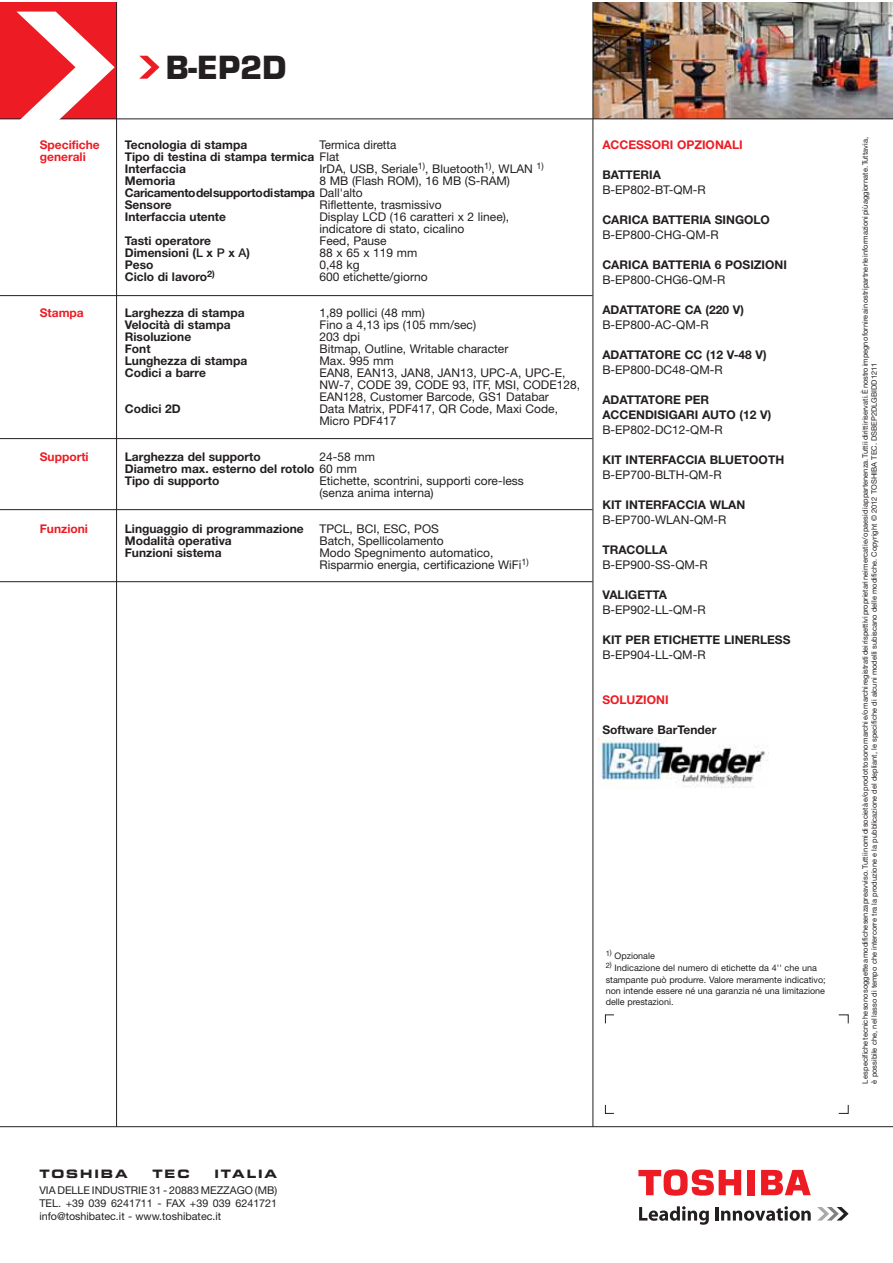
<style>
.page{position:relative;width:893px;height:1263px;background:#fff}
.page>*{position:absolute;margin:0;border:0;box-sizing:border-box;transform-origin:0 0}
.t1{font:700 31.05px "Eurostile LT Std";color:#231f20}
.t2{font:12px/12px "Helvetica Neue LT Pro";color:#231f20}
.t3{font:700 12px/12px "Helvetica Neue LT Pro";color:#231f20}
.t4{font:700 12px/12px "Helvetica Neue LT Pro";color:#ed1c24}
.t5{font:11.55px "Eurostile Bold Extended Two";letter-spacing:.16em;color:#231f20}
.t6{font:10.8px/12.9px "Helvetica Neue LT Pro";color:#231f20;text-align:justify}
.t7{font:9px/12px "Helvetica Neue LT";color:#231f20;text-align:center}
.t8{font:7.5px/9px "Helvetica Neue LT Pro";color:#231f20}
.t9{font:7.5px "Helvetica Neue LT";color:#231f20}
.s1{font-weight:400}
.s2{font-weight:500}
</style>
<div class="page">
<img style="left:598px;top:736px;width:170px;height:52px">
<svg style="left:817px;top:1207px;width:31px;height:14px"></svg>
<svg style="left:639px;top:1206px;width:70px;height:19px"></svg>
<hr style="left:715px;top:1207px;width:3px;height:14px;background:#231f20">
<svg style="left:721px;top:1206px;width:90px;height:15px"></svg>
<div style="left:747px;top:1170px;width:8px;height:25px;background:#ed1c24"></div>
<svg style="left:761px;top:1170px;width:50px;height:25px"></svg>
<svg style="left:638px;top:1169px;width:103px;height:27px"></svg>
<img style="left:593px;top:2px;width:299px;height:116px">
<div style="left:0;top:2px;width:117px;height:117px;background:#ed1c24"></div>
<hr style="left:0;top:1126px;width:892px;height:1px;background:#231f20">
<hr style="left:116px;top:2px;width:1px;height:1125px;background:#231f20">
<hr style="left:0;top:295px;width:592px;height:1px;background:#231f20">
<hr style="left:0;top:509px;width:592px;height:1px;background:#231f20">
<hr style="left:0;top:438px;width:592px;height:1px;background:#231f20">
<hr style="left:0;top:581px;width:592px;height:1px;background:#231f20">
<svg style="left:605px;top:1014px;width:9px;height:10px"></svg>
<svg style="left:838px;top:1014px;width:11px;height:10px"></svg>
<svg style="left:838px;top:1104px;width:11px;height:10px"></svg>
<svg style="left:605px;top:1104px;width:9px;height:10px"></svg>
<svg style="left:139px;top:56px;width:20px;height:23px"></svg>
<hr style="left:0;top:118px;width:892px;height:1px;background:#231f20">
<hr style="left:592px;top:2px;width:1px;height:1125px;background:#231f20">
<svg style="left:16px;top:12px;width:99px;height:108px"></svg>
<p class="t4" style="left:40px;top:139px;width:61px">Specifiche generali</p>
<p class="t4" style="left:40px;top:307px;width:45px">Stampa</p>
<p class="t4" style="left:40px;top:451px;width:50px">Supporti</p>
<p class="t4" style="left:40px;top:523px;width:50px">Funzioni</p>
<h1 class="t1" style="left:166px;top:50px;width:122px">B-EP2D</h1>
<p class="t3" style="left:125px;top:139px;width:239px">Tecnologia di stampa<br>Tipo di testina di stampa termica <span class="s1">Flat<br></span>Interfaccia<br>Memoria<br>Caricamento del supporto di stampa <span class="s1">Dall'alto<br></span>Sensore<br>Interfaccia utente</p>
<p class="t3" style="left:125px;top:235px;width:127px">Tasti operatore<br>Dimensioni (<span class="s2">L</span> x <span class="s2">P</span> x <span class="s2">A</span>)<br>Peso<br>Ciclo di lavoro<sup>2)</sup></p>
<p class="t3" style="left:125px;top:307px;width:124px">Larghezza di stampa<br>Velocità di stampa<br>Risoluzione<br>Font<br>Lunghezza di stampa<br>Codici a barre</p>
<p class="t3" style="left:125px;top:403px;width:57px">Codici 2D</p>
<p class="t3" style="left:125px;top:451px;width:234px">Larghezza del supporto<br>Diametro max. esterno del rotolo <span class="s1">60 mm<br></span>Tipo di supporto</p>
<p class="t3" style="left:125px;top:523px;width:180px">Linguaggio di programmazione<br>Modalità operativa<br>Funzioni sistema</p>
<p class="t2" style="left:319px;top:133px;width:226px;line-height:24px">Termica diretta<br>IrDA, USB, Seriale<sup>1)</sup>, Bluetooth<sup>1)</sup>, WLAN <sup>1)</sup></p>
<p class="t2" style="left:319px;top:169px;width:192px;line-height:24px">8 MB (Flash ROM), 16 MB (S-RAM)<br>Riflettente, trasmissivo</p>
<p class="t2" style="left:319px;top:211px;width:191px">Display LCD (16 caratteri x 2 linee), indicatore di stato, cicalino<br>Feed, Pause<br>88 x 65 x 119 mm<br>0,48 kg<br>600 etichette/giorno</p>
<p class="t2" style="left:319px;top:307px;width:262px">1,89 pollici (48 mm)<br>Fino a 4,13 ips (105 mm/sec)<br>203 dpi<br>Bitmap, Outline, Writable character<br>Max. 995 mm<br>EAN8, EAN13, JAN8, JAN13, UPC-A, UPC-E,<br>NW-7, CODE 39, CODE 93, ITF, MSI, CODE128,<br>EAN128, Customer Barcode, GS1 Databar<br>Data Matrix, PDF417, QR Code, Maxi Code,<br>Micro PDF417</p>
<p class="t2" style="left:319px;top:445px;width:206px;line-height:24px">24-58 mm<br>Etichette, scontrini, supporti core-less</p>
<p class="t2" style="left:319px;top:487px;width:116px">(senza anima interna)</p>
<p class="t2" style="left:319px;top:523px;width:211px">TPCL, BCI, ESC, POS<br>Batch, Spellicolamento<br>Modo Spegnimento automatico,<br>Risparmio energia, certificazione WiFi<sup>1)</sup></p>
<p class="t4" style="left:602px;top:139px;width:142px">ACCESSORI OPZIONALI</p>
<p class="t3" style="left:602px;top:169px;width:60px">BATTERIA</p>
<p class="t2" style="left:602px;top:184px;width:105px">B-EP802-BT-QM-R</p>
<p class="t3" style="left:602px;top:214px;width:169px">CARICA BATTERIA SINGOLO</p>
<p class="t2" style="left:602px;top:229px;width:118px">B-EP800-CHG-QM-R</p>
<p class="t3" style="left:602px;top:259px;width:186px">CARICA BATTERIA 6 POSIZIONI</p>
<p class="t2" style="left:602px;top:274px;width:124px">B-EP800-CHG6-QM-R</p>
<p class="t3" style="left:602px;top:304px;width:143px">ADATTATORE CA (220 V)</p>
<p class="t2" style="left:602px;top:319px;width:108px">B-EP800-AC-QM-R</p>
<p class="t3" style="left:602px;top:349px;width:166px">ADATTATORE CC (12 V-48 V)</p>
<p class="t2" style="left:602px;top:364px;width:122px">B-EP800-DC48-QM-R</p>
<p class="t3" style="left:602px;top:393px;width:170px;line-height:15px">ADATTATORE PER<br>ACCENDISIGARI AUTO (12 V)</p>
<p class="t2" style="left:602px;top:424px;width:122px">B-EP802-DC12-QM-R</p>
<p class="t3" style="left:602px;top:454px;width:183px">KIT INTERFACCIA BLUETOOTH</p>
<p class="t2" style="left:602px;top:469px;width:121px">B-EP700-BLTH-QM-R</p>
<p class="t3" style="left:602px;top:499px;width:144px">KIT INTERFACCIA WLAN</p>
<p class="t2" style="left:602px;top:514px;width:126px">B-EP700-WLAN-QM-R</p>
<p class="t3" style="left:602px;top:544px;width:66px">TRACOLLA</p>
<p class="t2" style="left:602px;top:559px;width:107px">B-EP900-SS-QM-R</p>
<p class="t3" style="left:602px;top:589px;width:66px">VALIGETTA</p>
<p class="t2" style="left:602px;top:604px;width:105px">B-EP902-LL-QM-R</p>
<p class="t3" style="left:602px;top:634px;width:190px">KIT PER ETICHETTE LINERLESS</p>
<p class="t2" style="left:602px;top:649px;width:105px">B-EP904-LL-QM-R</p>
<p class="t4" style="left:602px;top:694px;width:68px">SOLUZIONI</p>
<p class="t3" style="left:602px;top:724px;width:115px">Software BarTender</p>
<p class="t5" style="left:39px;top:1169px;width:90px">TOSHIBA</p>
<p class="t5" style="left:152px;top:1169px;width:39px">TEC</p>
<p class="t5" style="left:214px;top:1169px;width:64px">ITALIA</p>
<p class="t6" style="left:39px;top:1184px;width:239px">VIA DELLE INDUSTRIE 31 - 20883 MEZZAGO (MB)<br>TEL. +39 039 6241711 - FAX +39 039 6241721 info@toshibatec.it - www.toshibatec.it</p>
<p class="t9" style="left:606px;top:950px;width:8px">1)</p>
<p class="t7" style="left:614px;top:951px;width:42px">Opzionale</p>
<p class="t9" style="left:606px;top:962px;width:8px">2)</p>
<p class="t7" style="left:606px;top:963px;width:222px">Indicazione del numero di etichette da 4'' che una stampante può produrre. Valore meramente indicativo;</p>
<p class="t7" style="left:606px;top:986px;width:221px;line-height:10.8px;text-align:left">non intende essere né una garanzia né una limitazione delle prestazioni.</p>
<p class="t8" style="left:861px;top:1084px;width:948px;rotate:-90deg">Le specifiche tecniche sono soggette a modifiche senza preavviso. Tutti i nomi di società e/o prodotto sono marchi e/o marchi registrati dei rispettivi proprietari nei mercati e/o paesi di appartenenza. Tutti i diritti riservati. È nostro impegno fornire ai nostri partner le informazioni più aggiornate. Tuttavia, è possibile che, nel lasso di tempo che intercorre tra la produzione e la pubblicazione del depliant, le specifiche di alcuni modelli subiscano delle modifiche. Copyright © 2012 TOSHIBA TEC. DSBEP2DLGBIDD1211</p>
</div>
